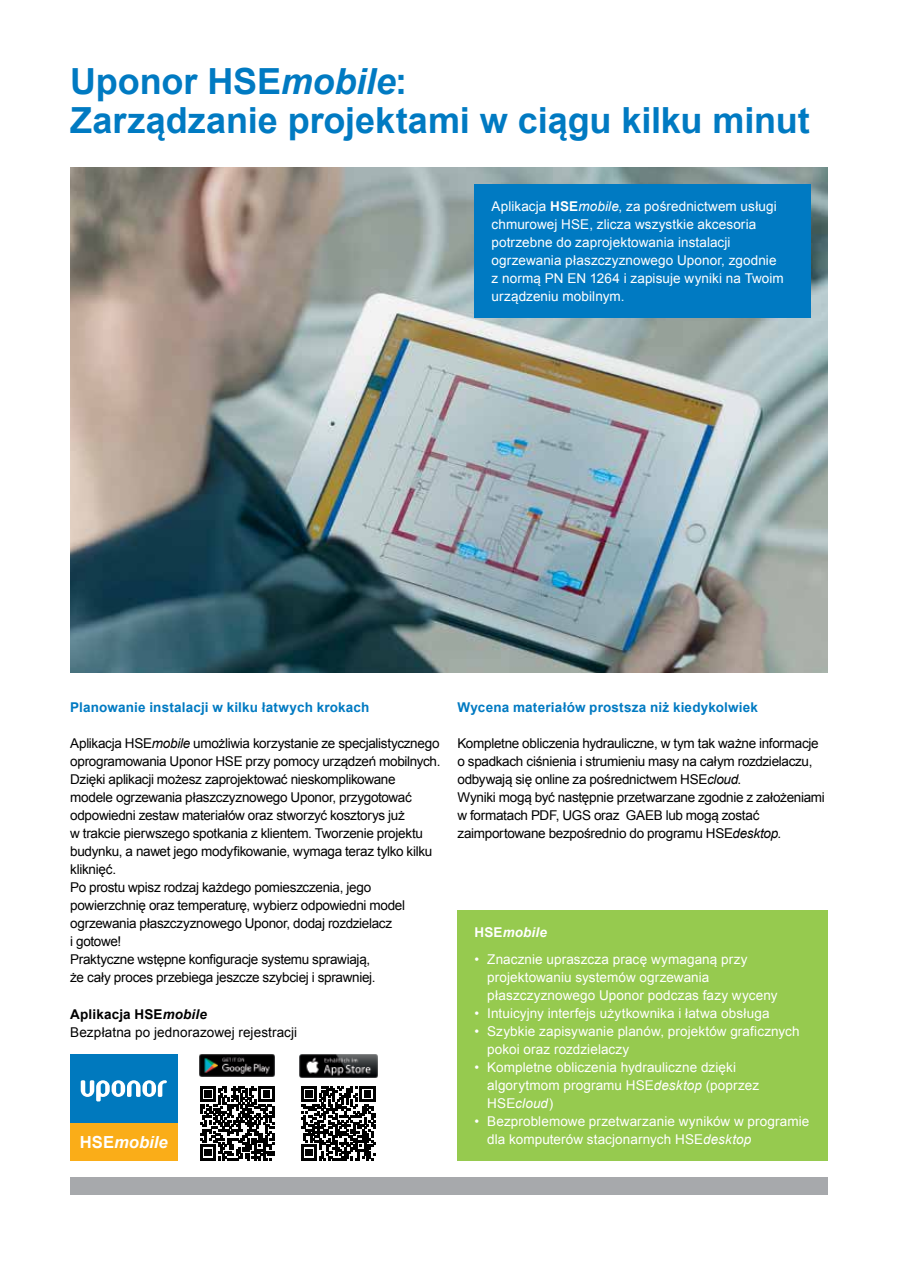
<style>
.page{position:relative;width:898px;height:1263px;background:#fff}
.page>*{position:absolute;margin:0;border:0;box-sizing:border-box;transform-origin:0 0}
.t1{font:700 36px/39px "Arial";letter-spacing:-.005em;color:#007ac2}
.t2{font:italic 700 16.65px "Arial";color:#fff}
.t3{font:13.5px/18px "Arial";letter-spacing:-.02em;color:#000}
.t4{font:13.5px/18px "Arial";letter-spacing:.01em;color:#fff}
.t5{font:700 13.5px "Arial";letter-spacing:.015em;color:#007ac2}
.t6{font:13.5px/18px "Arial";letter-spacing:.01em;color:#000}
.t7{font:italic 700 13.5px "Arial";letter-spacing:.01em;color:#fff}
.s1{font-style:italic}
.s2{font-weight:700}
.s3{font-weight:700;font-style:italic}
.s4{font-style:normal}
</style>
<div class="page">
<div style="left:70px;top:1178px;width:757px;height:17px;background:#a7a9ac"></div>
<div style="left:457px;top:910px;width:370px;height:251px;background:#96ca4f"></div>
<img style="left:70px;top:167px;width:757px;height:506px">
<div style="left:474px;top:184px;width:336px;height:134px;background:#007ac2"></div>
<svg style="left:200px;top:1086px;width:74px;height:74px"></svg>
<svg style="left:301px;top:1086px;width:74px;height:74px"></svg>
<img style="left:200px;top:1054px;width:74px;height:22px">
<img style="left:300px;top:1054px;width:77px;height:23px">
<div style="left:70px;top:1054px;width:107px;height:69px;background:#0079be"></div>
<div style="left:70px;top:1123px;width:107px;height:37px;background:#faad18"></div>
<svg style="left:81px;top:1080px;width:86px;height:21px"></svg>
<h1 class="t1" style="left:70px;top:63px;width:740px">Uponor HSE<span class="s1">mobile</span>:<br>Zarządzanie projektami w ciągu kilku minut</h1>
<p class="t4" style="left:491px;top:198px;width:293px">Aplikacja <span class="s2">HSE</span><span class="s1">mobile</span>, za pośrednictwem usługi chmurowej HSE, zlicza wszystkie akcesoria potrzebne do zaprojektowania instalacji ogrzewania płaszczyznowego Uponor, zgodnie z normą PN EN 1264 i zapisuje wyniki na Twoim urządzeniu mobilnym.</p>
<p class="t5" style="left:70px;top:698px;width:300px">Planowanie instalacji w kilku łatwych krokach</p>
<p class="t3" style="left:70px;top:735px;width:371px">Aplikacja HSE<span class="s1">mobile</span> umożliwia korzystanie ze specjalistycznego oprogramowania Uponor HSE przy pomocy urządzeń mobilnych.<br>Dzięki aplikacji możesz zaprojektować nieskomplikowane modele ogrzewania płaszczyznowego Uponor, przygotować odpowiedni zestaw materiałów oraz stworzyć kosztorys już<br>w trakcie pierwszego spotkania z klientem. Tworzenie projektu budynku, a nawet jego modyfikowanie, wymaga teraz tylko kilku kliknięć.<br>Po prostu wpisz rodzaj każdego pomieszczenia, jego powierzchnię oraz temperaturę, wybierz odpowiedni model ogrzewania płaszczyznowego Uponor, dodaj rozdzielacz<br>i gotowe!<br>Praktyczne wstępne konfiguracje systemu sprawiają,<br>że cały proces przebiega jeszcze szybciej i sprawniej.</p>
<p class="t6" style="left:70px;top:1006px;width:228px"><span class="s2">Aplikacja HSE</span><span class="s3">mobile<br></span>Bezpłatna po jednorazowej rejestracji</p>
<p class="t2" style="left:80px;top:1131px;width:89px"><span class="s4">HSE</span>mobile</p>
<p class="t5" style="left:457px;top:698px;width:302px">Wycena materiałów prostsza niż kiedykolwiek</p>
<p class="t3" style="left:457px;top:734px;width:369px">Kompletne obliczenia hydrauliczne, w tym tak ważne informacje o spadkach ciśnienia i strumieniu masy na całym rozdzielaczu, odbywają się online za pośrednictwem HSE<span class="s1">cloud</span>.<br>Wyniki mogą być następnie przetwarzane zgodnie z założeniami w formatach PDF, UGS oraz GAEB lub mogą zostać zaimportowane bezpośrednio do programu HSE<span class="s1">desktop</span>.</p>
<p class="t7" style="left:474px;top:924px;width:74px"><span class="s4">HSE</span>mobile</p>
<p class="t4" style="left:487px;top:950px;width:291px;text-indent:-13px">• Znacznie upraszcza pracę wymaganą przy projektowaniu systemów ogrzewania płaszczyznowego Uponor podczas fazy wyceny</p>
<p class="t4" style="left:474px;top:1004px;width:296px">• Intuicyjny interfejs użytkownika i łatwa obsługa</p>
<p class="t4" style="left:487px;top:1022px;width:314px;text-indent:-13px">• Szybkie zapisywanie planów, projektów graficznych pokoi oraz rozdzielaczy</p>
<p class="t4" style="left:487px;top:1058px;width:273px;text-indent:-13px">• Kompletne obliczenia hydrauliczne dzięki algorytmom programu HSE<span class="s1">desktop</span> (poprzez<br>HSE<span class="s1">cloud</span>)</p>
<p class="t4" style="left:487px;top:1112px;width:323px;text-indent:-13px">• Bezproblemowe przetwarzanie wyników w programie dla komputerów stacjonarnych HSE<span class="s1">desktop</span></p>
</div>
